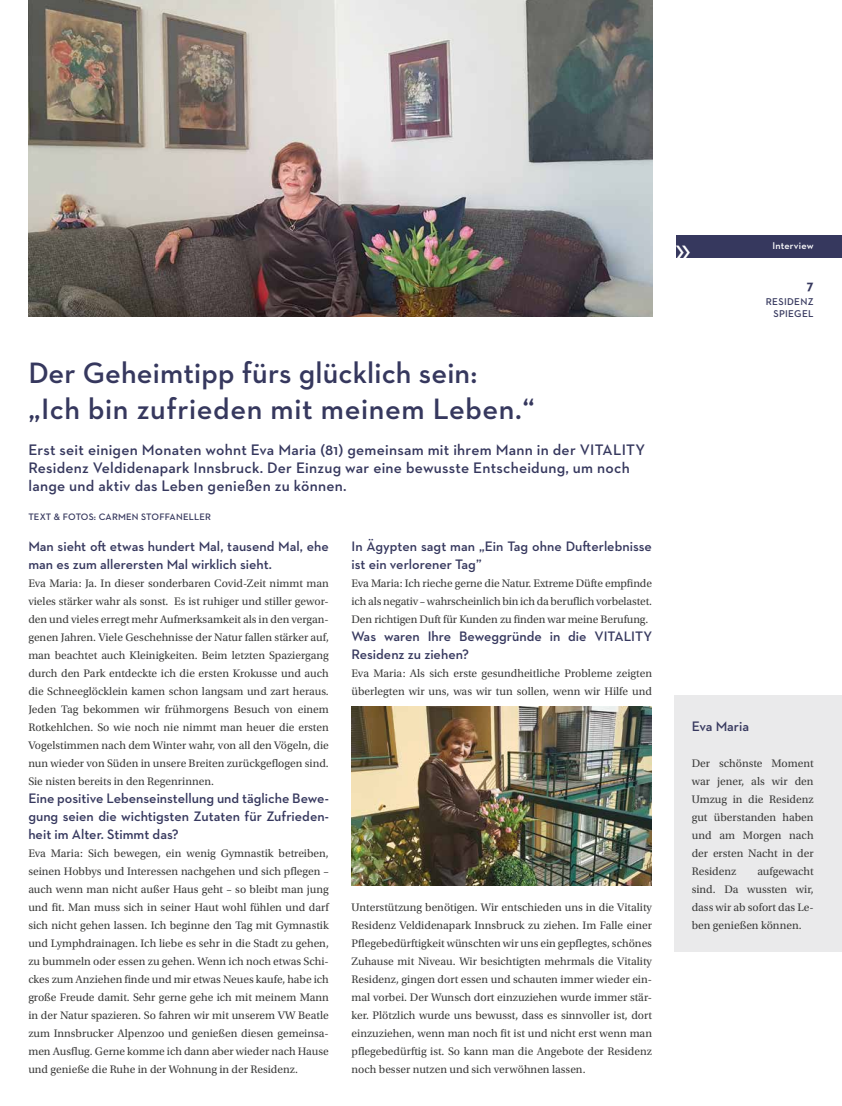
<style>
.page{position:relative;width:842px;height:1106px;background:#fff}
.page>*{position:absolute;margin:0;border:0;box-sizing:border-box;transform-origin:0 0}
.t1{font:38px "Myriad Pro";color:#fff}
.t2{font:600 30px/36px "Neutraface 2 Text";letter-spacing:.005em;color:#36385e}
.t3{font:600 15.5px/18px "Neutraface 2 Text";letter-spacing:.015em;color:#36385e}
.t4{font:600 14px/18px "Neutraface 2 Text";color:#36385e}
.t5{font:700 14px "Neutraface 2 Text";color:#36385e}
.t6{font:11.5px/18px "Utopia Std";color:#3c3c3b;text-align:justify}
.t7{font:600 10px/12px "Neutraface 2 Text";letter-spacing:.03em;color:#36385e;text-align:right}
.t8{font:600 10px "Neutraface 2 Text";letter-spacing:.015em;color:#fff}
.t9{font:600 9.5px "Neutraface 2 Text";letter-spacing:.02em;color:#36385e}
</style>
<div class="page">
<div style="left:676px;top:235px;width:166px;height:22px;background:#36385e"></div>
<img style="left:28px;top:0;width:624px;height:317px">
<div style="left:675px;top:694px;width:167px;height:257px;background:#eaeaeb"></div>
<img style="left:351px;top:706px;width:301px;height:179px">
<h2 class="t2" style="left:28px;top:355px;width:508px">Der Geheimtipp fürs glücklich sein: „Ich bin zufrieden mit meinem Leben.“</h2>
<h3 class="t3" style="left:28px;top:440px;width:618px">Erst seit einigen Monaten wohnt Eva Maria (81) gemeinsam mit ihrem Mann in der VITALITY<br>Residenz Veldidenapark Innsbruck. Der Einzug war eine bewusste Entscheidung, um noch lange und aktiv das Leben genießen zu können.</h3>
<p class="t9" style="left:28px;top:511px;width:184px">TEXT &amp; FOTOS: CARMEN STOFFANELLER</p>
<p class="t4" style="left:28px;top:536px;width:302px">Man sieht oft etwas hundert Mal, tausend Mal, ehe man es zum allerersten Mal wirklich sieht.</p>
<p class="t6" style="left:28px;top:574px;width:302px">Eva Maria: Ja. In dieser sonderbaren Covid-Zeit nimmt man vieles stärker wahr als sonst. Es ist ruhiger und stiller gewor&shy;den und vieles erregt mehr Aufmerksamkeit als in den vergan&shy;genen Jahren. Viele Geschehnisse der Natur fallen stärker auf, man beachtet auch Kleinigkeiten. Beim letzten Spaziergang durch den Park entdeckte ich die ersten Krokusse und auch die Schneeglöcklein kamen schon langsam und zart heraus.<br>Jeden Tag bekommen wir frühmorgens Besuch von einem Rotkehlchen. So wie noch nie nimmt man heuer die ersten Vogelstimmen nach dem Winter wahr, von all den Vögeln, die nun wieder von Süden in unsere Breiten zurückgeflogen sind.<br>Sie nisten bereits in den Regenrinnen.</p>
<p class="t4" style="left:28px;top:788px;width:302px;text-align:justify">Eine positive Lebenseinstellung und tägliche Bewe&shy;gung seien die wichtigsten Zutaten für Zufrieden&shy;heit im Alter. Stimmt das?</p>
<p class="t6" style="left:28px;top:844px;width:302px">Eva Maria: Sich bewegen, ein wenig Gymnastik betreiben, seinen Hobbys und Interessen nachgehen und sich pflegen – auch wenn man nicht außer Haus geht – so bleibt man jung und fit. Man muss sich in seiner Haut wohl fühlen und darf sich nicht gehen lassen. Ich beginne den Tag mit Gymnastik und Lymphdrainagen. Ich liebe es sehr in die Stadt zu gehen, zu bummeln oder essen zu gehen. Wenn ich noch etwas Schi&shy;ckes zum Anziehen finde und mir etwas Neues kaufe, habe ich große Freude damit. Sehr gerne gehe ich mit meinem Mann in der Natur spazieren. So fahren wir mit unserem VW Beatle zum Innsbrucker Alpenzoo und genießen diesen gemeinsa&shy;men Ausflug. Gerne komme ich dann aber wieder nach Hause und genieße die Ruhe in der Wohnung in der Residenz.</p>
<p class="t4" style="left:351px;top:536px;width:302px">In Ägypten sagt man „Ein Tag ohne Dufterlebnisse ist ein verlorener Tag”</p>
<p class="t6" style="left:351px;top:574px;width:302px">Eva Maria: Ich rieche gerne die Natur. Extreme Düfte empfinde ich als negativ – wahrscheinlich bin ich da beruflich vorbelastet.<br>Den richtigen Duft für Kunden zu finden war meine Berufung.</p>
<p class="t4" style="left:351px;top:626px;width:302px">Was waren Ihre Beweggründe in die VITALITY<br>Residenz zu ziehen?</p>
<p class="t6" style="left:351px;top:664px;width:302px">Eva Maria: Als sich erste gesundheitliche Probleme zeigten überlegten wir uns, was wir tun sollen, wenn wir Hilfe und</p>
<p class="t6" style="left:351px;top:898px;width:302px">Unterstützung benötigen. Wir entschieden uns in die Vitality Residenz Veldidenapark Innsbruck zu ziehen. Im Falle einer Pflegebedürftigkeit wünschten wir uns ein gepflegtes, schönes Zuhause mit Niveau. Wir besichtigten mehrmals die Vitality Residenz, gingen dort essen und schauten immer wieder ein&shy;mal vorbei. Der Wunsch dort einzuziehen wurde immer stär&shy;ker. Plötzlich wurde uns bewusst, dass es sinnvoller ist, dort einzuziehen, wenn man noch fit ist und nicht erst wenn man pflegebedürftig ist. So kann man die Angebote der Residenz noch besser nutzen und sich verwöhnen lassen.</p>
<h1 class="t1" style="left:675px;top:229px;width:17px">»</h1>
<p class="t8" style="left:772px;top:240px;width:43px">Interview</p>
<p class="t5" style="left:807px;top:276px;width:8px">7</p>
<p class="t7" style="left:766px;top:295px;width:49px">RESIDENZ<br>SPIEGEL</p>
<p class="t4" style="left:692px;top:716px;width:59px">Eva Maria</p>
<p class="t6" style="left:692px;top:754px;width:123px">Der schönste Moment war jener, als wir den Umzug in die Residenz gut überstanden haben und am Morgen nach der ersten Nacht in der Residenz</p>
<p class="t6" style="left:692px;top:862px;width:123px;text-indent:66px">aufgewacht sind. Da wussten wir, dass wir ab sofort das Le&shy;ben genießen können.</p>
</div>
